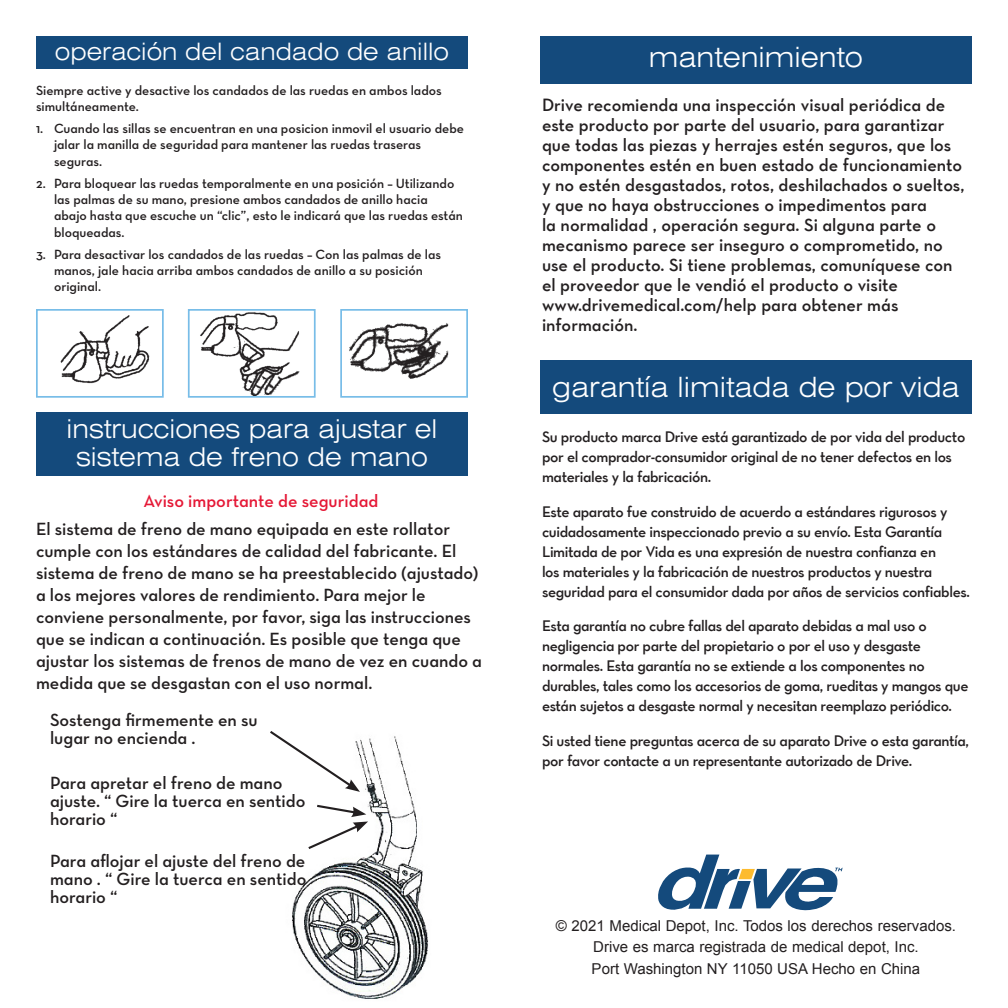
<style>
.page{position:relative;width:1008px;height:1008px;background:#fff}
.page>*{position:absolute;margin:0;border:0;box-sizing:border-box;transform-origin:0 0}
.t1{font:300 expanded 28px "Swiss 721 BT";color:#fff}
.t2{font:300 expanded 26px/28px "Swiss 721 BT";color:#fff;text-align:center}
.t3{font:300 expanded 24px "Swiss 721 BT";color:#fff}
.t4{font:18px/22px "Neutraface Text Demi Alt";color:#231f20}
.Copy_of_Normal{font:18px/20px "Neutraface Text TT Demi Alt";color:#231f20}
.t5{font:18px "Neutraface Text Demi Alt";color:#e51836}
.Copy_of_Normal-2{font:15.6px/20px "Neutraface Text TT Demi Alt";letter-spacing:-.025em;color:#231f20}
.t6{font:15px "Arial";color:#231f20}
.t7{font:13.6px/16.4px "Neutraface Text Demi Alt";color:#231f20}
</style>
<div class="page">
<img style="left:292px;top:736px;width:136px;height:263px">
<div style="left:36px;top:413px;width:432px;height:63px;background:#144a7c"></div>
<svg style="left:270px;top:731px;width:90px;height:61px"></svg>
<svg style="left:306px;top:803px;width:62px;height:48px"></svg>
<div style="left:36px;top:36px;width:432px;height:33px;background:#144a7c"></div>
<img style="left:60px;top:316px;width:90px;height:68px">
<div style="left:36px;top:309px;width:128px;height:89px;border:2px solid #78bde8"></div>
<img style="left:200px;top:312px;width:99px;height:83px">
<div style="left:188px;top:309px;width:128px;height:89px;border:2px solid #78bde8"></div>
<img style="left:349px;top:323px;width:100px;height:55px">
<div style="left:340px;top:309px;width:128px;height:89px;border:2px solid #78bde8"></div>
<div style="left:540px;top:360px;width:432px;height:54px;background:#144a7c"></div>
<svg style="left:658px;top:855px;width:185px;height:55px"></svg>
<div style="left:540px;top:36px;width:432px;height:48px;background:#144a7c"></div>
<p class="t3" style="left:55px;top:37px;width:396px">operación del candado de anillo</p>
<p class="t7" style="left:36px;top:82px;width:407px">Siempre active y desactive los candados de las ruedas en ambos lados simultáneamente.</p>
<p class="t7" style="left:54px;top:120px;width:412px;text-indent:-18px">1. Cuando las sillas se encuentran en una posicion inmovil el usuario debe jalar la manilla de seguridad para mantener las ruedas traseras seguras.</p>
<p class="t7" style="left:54px;top:175px;width:410px;text-indent:-18px">2. Para bloquear las ruedas temporalmente en una posición – Utilizando las palmas de su mano, presione ambos candados de anillo hacia abajo hasta que escuche un “clic”, esto le indicará que las ruedas están bloqueadas.</p>
<p class="t7" style="left:54px;top:246px;width:389px;text-indent:-18px">3. Para desactivar los candados de las ruedas – Con las palmas de las manos, jale hacia arriba ambos candados de anillo a su posición original.</p>
<p class="t2" style="left:67px;top:415px;width:372px">instrucciones para ajustar el sistema de freno de mano</p>
<p class="t5" style="left:144px;top:489px;width:236px">Aviso importante de seguridad</p>
<p class="t4" style="left:36px;top:517px;width:448px">El sistema de freno de mano equipada en este rollator cumple con los estándares de calidad del fabricante. El sistema de freno de mano se ha preestablecido (ajustado) a los mejores valores de rendimiento. Para mejor le conviene personalmente, por favor, siga las instrucciones que se indican a continuación. Es posible que tenga que ajustar los sistemas de frenos de mano de vez en cuando a medida que se desgastan con el uso normal.</p>
<p class="t4" style="left:50px;top:711px;width:209px;line-height:18px">Sostenga firmemente en su lugar no encienda .</p>
<p class="t4" style="left:50px;top:774px;width:257px;line-height:18px">Para apretar el freno de mano ajuste. “ Gire la tuerca en sentido horario “</p>
<p class="t4" style="left:50px;top:852px;width:258px;line-height:18px;text-align:justify">Para aflojar el ajuste del freno de mano . “ Gire la tuerca en sentido horario “</p>
<p class="t1" style="left:649px;top:41px;width:216px">mantenimiento</p>
<p class="Copy_of_Normal" style="left:542px;top:95px;width:424px">Drive recomienda una inspección visual periódica de este producto por parte del usuario, para garantizar que todas las piezas y herrajes estén seguros, que los componentes estén en buen estado de funcionamiento y no estén desgastados, rotos, deshilachados o sueltos, y que no haya obstrucciones o impedimentos para<br>la normalidad , operación segura. Si alguna parte o mecanismo parece ser inseguro o comprometido, no use el producto. Si tiene problemas, comuníquese con el proveedor que le vendió el producto o visite www.drivemedical.com/help para obtener más información.</p>
<p class="t1" style="left:552px;top:370px;width:409px">garantía limitada de por vida</p>
<p class="Copy_of_Normal-2" style="left:542px;top:427px;width:425px">Su producto marca Drive está garantizado de por vida del producto por el comprador-consumidor original de no tener defectos en los materiales y la fabricación.</p>
<p class="Copy_of_Normal-2" style="left:542px;top:501px;width:429px">Este aparato fue construido de acuerdo a estándares rigurosos y cuidadosamente inspeccionado previo a su envío. Esta Garantía Limitada de por Vida es una expresión de nuestra confianza en<br>los materiales y la fabricación de nuestros productos y nuestra seguridad para el consumidor dada por años de servicios confiables.</p>
<p class="Copy_of_Normal-2" style="left:542px;top:616px;width:428px">Esta garantía no cubre fallas del aparato debidas a mal uso o negligencia por parte del propietario o por el uso y desgaste normales. Esta garantía no se extiende a los componentes no durables, tales como los accesorios de goma, rueditas y mangos que están sujetos a desgaste normal y necesitan reemplazo periódico.</p>
<p class="Copy_of_Normal-2" style="left:542px;top:730px;width:429px">Si usted tiene preguntas acerca de su aparato Drive o esta garantía, por favor contacte a un representante autorizado de Drive.</p>
<p class="t6" style="left:556px;top:916px;width:402px">© 2021 Medical Depot, Inc. Todos los derechos reservados.</p>
<p class="t6" style="left:593px;top:937px;width:327px">Drive es marca registrada de medical depot, Inc.</p>
<p class="t6" style="left:592px;top:958px;width:330px">Port Washington NY 11050 USA Hecho en China</p>
</div>
